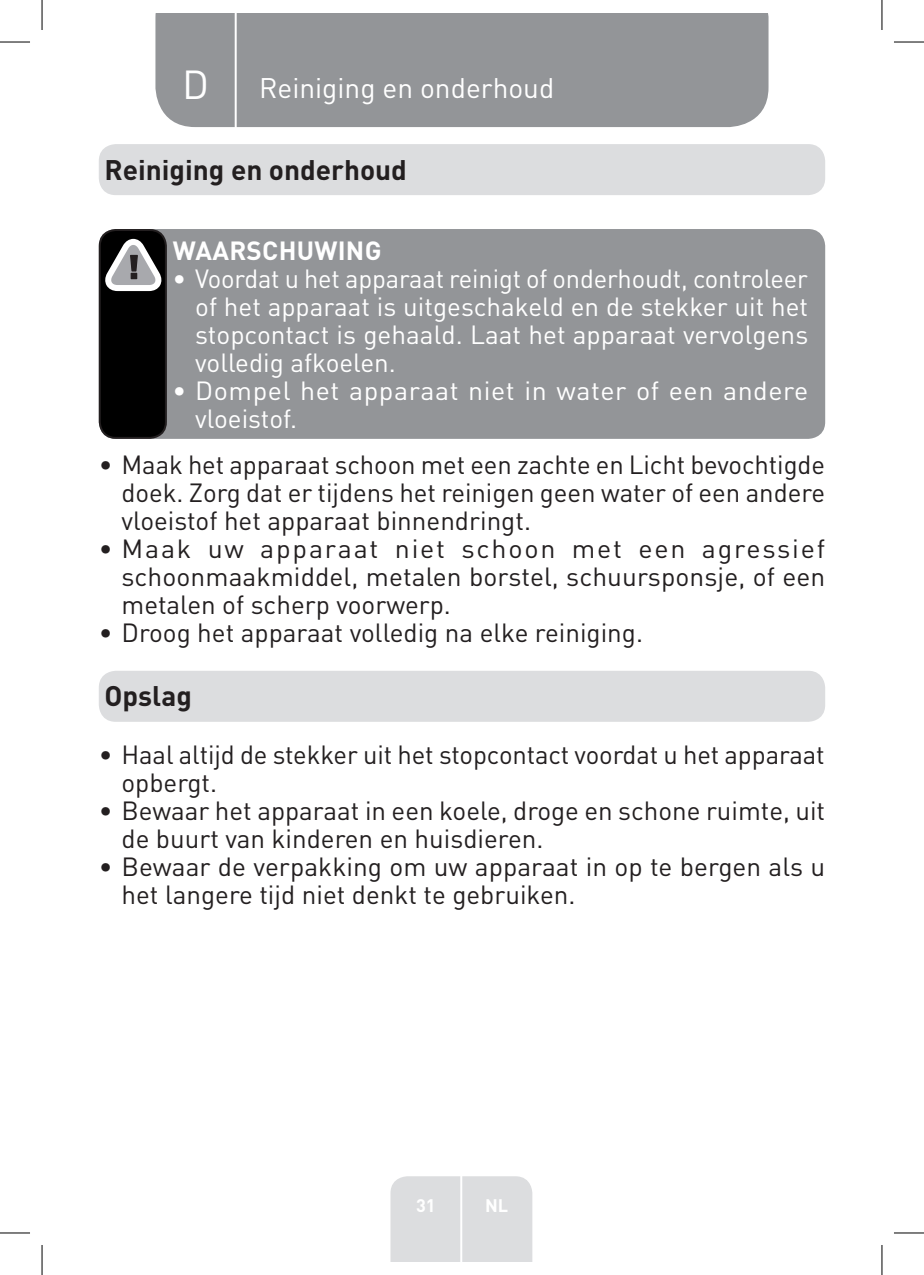
<style>
.page{position:relative;width:924px;height:1275px;background:#fff}
.page>*{position:absolute;margin:0;border:0;box-sizing:border-box;transform-origin:0 0}
.t1{font:40px "DIN Pro";color:#fff}
.Headline-01{font:700 28px "DIN Pro";color:#231f20}
.TitreGauche__gabarit{font:28px "DIN Pro";color:#fff}
.Headline-01-2{font:700 28px "DIN";color:#231f20}
.t2{font:26px/28px "DIN Pro";color:#231f20}
.t3{font:26px/28px "DIN Pro";color:#fff;text-align:justify}
.t4{font:26px/28px "DIN Pro";letter-spacing:.02em;color:#fff}
.Large_Text__3_2_mm{font:700 26px "DIN Pro";letter-spacing:.01em;color:#fff}
.t5{font:700 18px "DIN Pro";color:#fff}
</style>
<div class="page">
<div style="left:155px;top:14px;width:613px;height:113px;background:#939598"></div>
<div style="left:390px;top:1176px;width:142px;height:85px;background:#dcdddf"></div>
<hr style="left:460px;top:1153px;width:2px;height:108px;background:#fff">
<hr style="left:234px;top:14px;width:2px;height:116px;background:#fff">
<div style="left:99px;top:144px;width:725px;height:51px;background:#dcdddf;border-radius:17px"></div>
<div style="left:99px;top:229px;width:725px;height:210px;background:#939598;border-radius:17px"></div>
<div style="left:100px;top:230px;width:66px;height:208px;background:#000;border-radius:16px"></div>
<div style="left:99px;top:229px;width:68px;height:210px;border:2px solid #231f20;border-radius:16px"></div>
<svg style="left:105px;top:239px;width:57px;height:52px"></svg>
<div style="left:99px;top:671px;width:725px;height:51px;background:#dcdddf;border-radius:17px"></div>
<hr style="left:0;top:42px;width:30px;height:1px;background:#000">
<hr style="left:893px;top:42px;width:30px;height:1px;background:#000">
<hr style="left:0;top:1232px;width:30px;height:1px;background:#000">
<hr style="left:893px;top:1232px;width:30px;height:1px;background:#000">
<hr style="left:42px;top:0;width:1px;height:30px;background:#000">
<hr style="left:42px;top:1245px;width:1px;height:30px;background:#000">
<hr style="left:881px;top:0;width:1px;height:30px;background:#000">
<hr style="left:881px;top:1245px;width:1px;height:30px;background:#000">
<p class="t1" style="left:182px;top:57px;width:28px">D</p>
<p class="TitreGauche__gabarit" style="left:259px;top:69px;width:296px">Reiniging en onderhoud</p>
<p class="Headline-01" style="left:104px;top:151px;width:304px">Reiniging en onderhoud</p>
<p class="Large_Text__3_2_mm" style="left:173px;top:233px;width:210px">WAARSCHUWING</p>
<p class="t3" style="left:195px;top:264px;width:614px;text-indent:-23px">• Voordat u het apparaat reinigt of onderhoudt, controleer of het apparaat is uitgeschakeld en de stekker uit het stopcontact is gehaald. Laat het apparaat vervolgens volledig afkoelen.</p>
<p class="t4" style="left:195px;top:376px;width:614px;text-indent:-23px">• Dompel het apparaat niet in water of een andere vloeistof.</p>
<p class="t2" style="left:121px;top:450px;width:704px;text-align:justify;text-indent:-23px">• Maak het apparaat schoon met een zachte en Licht bevochtigde doek. Zorg dat er tijdens het reinigen geen water of een andere vloeistof het apparaat binnendringt.</p>
<p class="t2" style="left:121px;top:534px;width:705px;text-align:justify;text-indent:-23px">• Maak uw apparaat niet schoon met een agressief schoonmaakmiddel, metalen borstel, schuursponsje, of een metalen of scherp voorwerp.</p>
<p class="t2" style="left:99px;top:618px;width:545px">• Droog het apparaat volledig na elke reiniging.</p>
<p class="Headline-01-2" style="left:104px;top:678px;width:89px">Opslag</p>
<p class="t2" style="left:121px;top:739px;width:704px;text-indent:-23px">• Haal altijd de stekker uit het stopcontact voordat u het apparaat opbergt.</p>
<p class="t2" style="left:121px;top:795px;width:704px;text-indent:-23px">• Bewaar het apparaat in een koele, droge en schone ruimte, uit de buurt van kinderen en huisdieren.</p>
<p class="t2" style="left:121px;top:851px;width:705px;text-indent:-23px">• Bewaar de verpakking om uw apparaat in op te bergen als u het langere tijd niet denkt te gebruiken.</p>
<p class="t5" style="left:416px;top:1192px;width:21px">31</p>
<p class="t5" style="left:485px;top:1192px;width:25px">NL</p>
</div>
